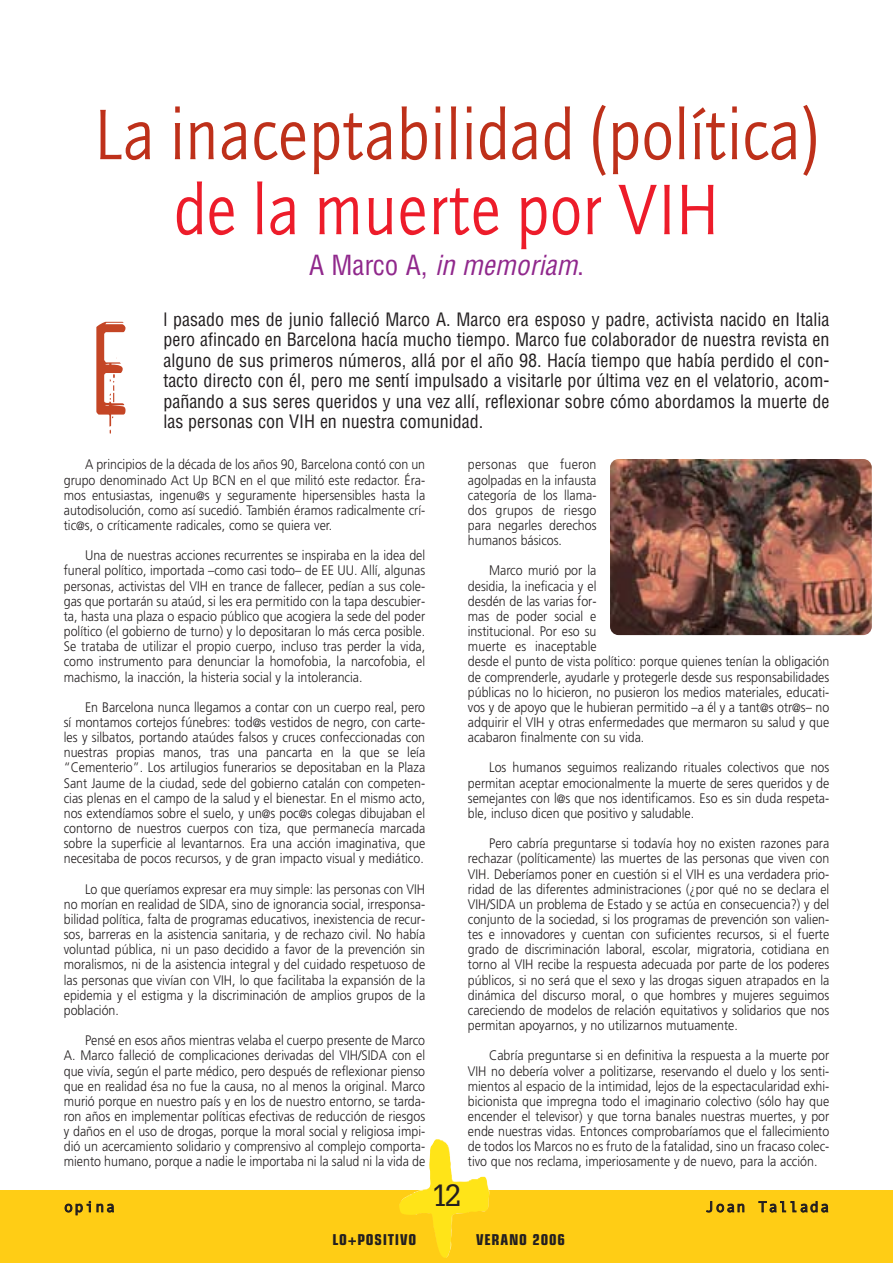
<style>
.page{position:relative;width:893px;height:1263px;background:#fff}
.page>*{position:absolute;margin:0;border:0;box-sizing:border-box;transform-origin:0 0}
.t1{font:140.4px "Astonished";color:#c44525;scale:.83 1}
.t2{font:72px "AT Quay Sans";color:#be301a;scale:.9 1}
.t3{font:72px "AT Quay Sans";color:#ed1c2a;scale:.9 1}
.t4{font:30px "Glypha";color:#231f20}
.t5{font:italic 27px "Switzerland Condensed";color:#90288c}
.t6{font:18px/20.4px "Switzerland Condensed";color:#231f20;text-align:justify}
.t7{font:700 condensed 15px "Eurostile";letter-spacing:.05em;color:#231f20}
.t8{font:15px "Monotypecom";letter-spacing:.09em;color:#231f20}
.t9{font:300 13.8px/15.1px "Frutiger";color:#231f20;text-align:justify;scale:.9 1}
.s1{font-style:normal}
.s2{font-size:12px}
</style>
<div class="page">
<div style="left:0;top:1190px;width:893px;height:73px;background:#ffcd15"></div>
<img style="left:399px;top:1139px;width:91px;height:119px">
<img style="left:610px;top:459px;width:262px;height:176px;border-radius:9px">
<h2 class="t2" style="left:94px;top:108px;width:808px">La inaceptabilidad (política)</h2>
<h2 class="t3" style="left:174px;top:183px;width:607px">de la muerte por VIH</h2>
<h3 class="t5" style="left:309px;top:255px;width:276px"><span class="s1">A M a rc o A ,</span> in memoriam<span class="s1">.</span></h3>
<h1 class="t1" style="left:92px;top:321px;width:47px">E</h1>
<p class="t6" style="left:163px;top:311px;width:667px">l pasado mes de junio falleció Marco A. Marco era esposo y padre, activista nacido en Italia pero afincado en Barcelona hacía mucho tiempo. Marco fue colaborador de nuestra revista en alguno de sus primeros números, allá por el año 98. Hacía tiempo que había perdido el con&shy;tacto directo con él, pero me sentí impulsado a visitarle por última vez en el velatorio, acom&shy;pañando a sus seres queridos y una vez allí, reflexionar sobre cómo abordamos la muerte de las personas con VIH en nuestra comunidad.</p>
<p class="t9" style="left:64px;top:458px;width:403px;text-indent:21px">A principios de la década de los años 90, Barcelona contó con un grupo denominado Act Up BCN en el que militó este redactor. Éra&shy;mos entusiastas, ingenu<span class="s2">@</span>s y seguramente hipersensibles hasta la autodisolución, como así sucedió. También éramos radicalmente crí&shy;tic<span class="s2">@</span>s, o críticamente radicales, como se quiera ver.</p>
<p class="t9" style="left:64px;top:549px;width:403px;text-indent:21px">Una de nuestras acciones recurrentes se inspiraba en la idea del funeral político, importada –como casi todo– de EE UU. Allí, algunas personas, activistas del VIH en trance de fallecer, pedían a sus cole&shy;gas que portarán su ataúd, si les era permitido con la tapa descubier&shy;ta, hasta una plaza o espacio público que acogiera la sede del poder político (el gobierno de turno) y lo depositaran lo más cerca posible.<br>Se trataba de utilizar el propio cuerpo, incluso tras perder la vida, como instrumento para denunciar la homofobia, la narcofobia, el machismo, la inacción, la histeria social y la intolerancia.</p>
<p class="t9" style="left:64px;top:700px;width:403px;text-indent:21px">En Barcelona nunca llegamos a contar con un cuerpo real, pero sí montamos cortejos fúnebres: tod<span class="s2">@</span>s vestidos de negro, con carte&shy;les y silbatos, portando ataúdes falsos y cruces confeccionadas con nuestras propias manos, tras una pancarta en la que se leía “Cementerio”. Los artilugios funerarios se depositaban en la Plaza Sant Jaume de la ciudad, sede del gobierno catalán con competen&shy;cias plenas en el campo de la salud y el bienestar. En el mismo acto, nos extendíamos sobre el suelo, y un<span class="s2">@</span>s poc<span class="s2">@</span>s colegas dibujaban el contorno de nuestros cuerpos con tiza, que permanecía marcada sobre la superficie al levantarnos. Era una acción imaginativa, que necesitaba de pocos recursos, y de gran impacto visual y mediático.</p>
<p class="t9" style="left:64px;top:882px;width:403px;text-indent:21px">Lo que queríamos expresar era muy simple: las personas con VIH no morían en realidad de SIDA, sino de ignorancia social, irresponsa&shy;bilidad política, falta de programas educativos, inexistencia de recur&shy;sos, barreras en la asistencia sanitaria, y de rechazo civil. No había voluntad pública, ni un paso decidido a favor de la prevención sin moralismos, ni de la asistencia integral y del cuidado respetuoso de las personas que vivían con VIH, lo que facilitaba la expansión de la epidemia y el estigma y la discriminación de amplios grupos de la población.</p>
<p class="t9" style="left:64px;top:1034px;width:403px;text-indent:21px">Pensé en esos años mientras velaba el cuerpo presente de Marco A. Marco falleció de complicaciones derivadas del VIH/SIDA con el que vivía, según el parte médico, pero después de reflexionar pienso que en realidad ésa no fue la causa, no al menos la original. Marco murió porque en nuestro país y en los de nuestro entorno, se tarda&shy;ron años en implementar políticas efectivas de reducción de riesgos y daños en el uso de drogas, porque la moral social y religiosa impi&shy;dió un acercamiento solidario y comprensivo al complejo comporta&shy;miento humano, porque a nadie le importaba ni la salud ni la vida de</p>
<p class="t8" style="left:64px;top:1201px;width:52px">opina</p>
<h3 class="t4" style="left:431px;top:1184px;width:32px">12</h3>
<p class="t9" style="left:468px;top:458px;width:144px">personas que fueron agolpadas en la infausta categoría de los llama&shy;dos grupos de riesgo para negarles derechos humanos básicos.</p>
<p class="t9" style="left:468px;top:564px;width:403px;text-align:left;text-indent:21px">Marco murió por la<br>desidia, la ineficacia y el<br>desdén de las varias for-<br>mas de poder social e<br>institucional. Por eso su<br>muerte es inaceptable<br>desde el punto de vista político: porque quienes tenían la obligación de comprenderle, ayudarle y protegerle desde sus responsabilidades públicas no lo hicieron, no pusieron los medios materiales, educati&shy;vos y de apoyo que le hubieran permitido –a él y a tant<span class="s2">@</span>s otr<span class="s2">@</span>s– no adquirir el VIH y otras enfermedades que mermaron su salud y que acabaron finalmente con su vida.</p>
<p class="t9" style="left:468px;top:761px;width:403px;text-indent:21px">Los humanos seguimos realizando rituales colectivos que nos permitan aceptar emocionalmente la muerte de seres queridos y de semejantes con l<span class="s2">@</span>s que nos identificamos. Eso es sin duda respeta&shy;ble, incluso dicen que positivo y saludable.</p>
<p class="t9" style="left:468px;top:837px;width:403px;text-indent:21px">Pero cabría preguntarse si todavía hoy no existen razones para rechazar (políticamente) las muertes de las personas que viven con VIH. Deberíamos poner en cuestión si el VIH es una verdadera prio&shy;ridad de las diferentes administraciones (¿por qué no se declara el VIH/SIDA un problema de Estado y se actúa en consecuencia?) y del conjunto de la sociedad, si los programas de prevención son valien&shy;tes e innovadores y cuentan con suficientes recursos, si el fuerte grado de discriminación laboral, escolar, migratoria, cotidiana en torno al VIH recibe la respuesta adecuada por parte de los poderes públicos, si no será que el sexo y las drogas siguen atrapados en la dinámica del discurso moral, o que hombres y mujeres seguimos careciendo de modelos de relación equitativos y solidarios que nos permitan apoyarnos, y no utilizarnos mutuamente.</p>
<p class="t9" style="left:468px;top:1049px;width:403px;text-indent:21px">Cabría preguntarse si en definitiva la respuesta a la muerte por VIH no debería volver a politizarse, reservando el duelo y los senti&shy;mientos al espacio de la intimidad, lejos de la espectacularidad exhi&shy;bicionista que impregna todo el imaginario colectivo (sólo hay que encender el televisor) y que torna banales nuestras muertes, y por ende nuestras vidas. Entonces comprobaríamos que el fallecimiento de todos los Marcos no es fruto de la fatalidad, sino un fracaso colec&shy;tivo que nos reclama, imperiosamente y de nuevo, para la acción.</p>
<p class="t8" style="left:705px;top:1201px;width:125px">Joan Tallada</p>
<p class="t7" style="left:332px;top:1234px;width:85px">LO+POSITIVO</p>
<p class="t7" style="left:476px;top:1234px;width:90px">VERANO 2006</p>
</div>
